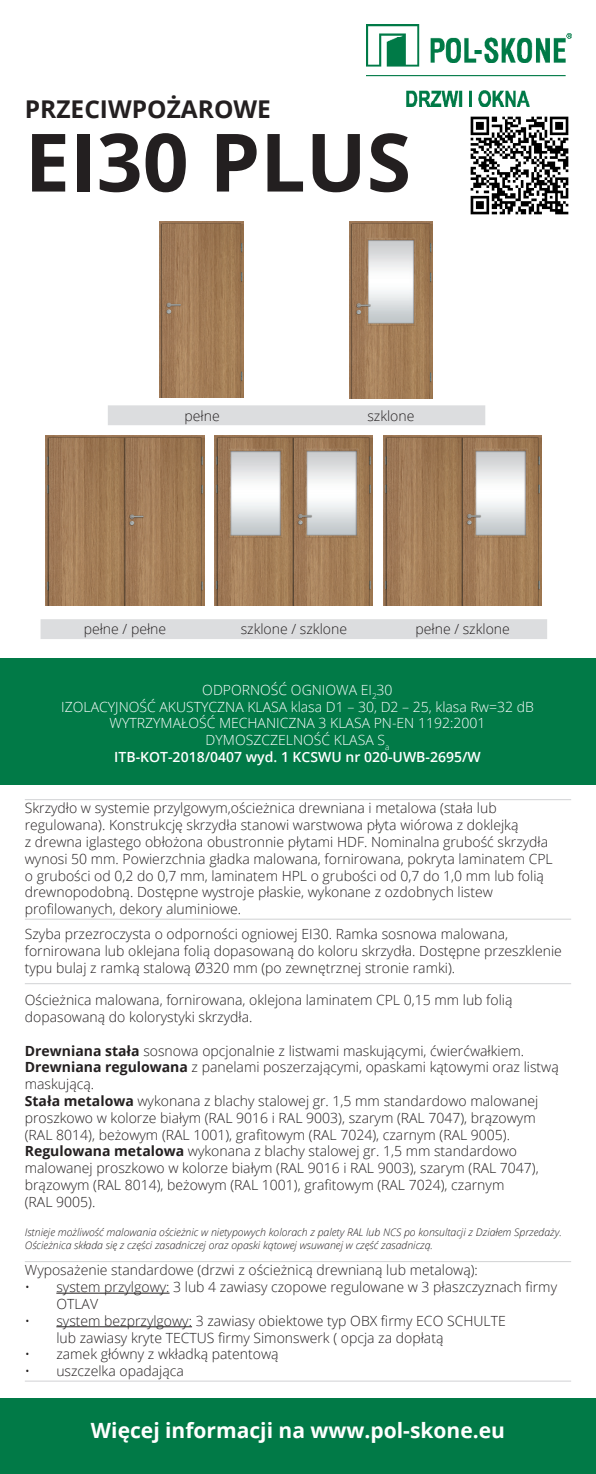
<style>
.page{position:relative;width:596px;height:1474px;background:#fff}
.page>*{position:absolute;margin:0;border:0;box-sizing:border-box;transform-origin:0 0}
.cena_duza{font:700 80.5px "Open Sans";color:#231f20}
.cena_duza-2{font:700 24.5px "Open Sans";color:#231f20}
.t1{font:700 21px "Open Sans";color:#fff}
.cena_duza-3{font:300 14px/16.8px "Open Sans";color:#231f20}
.cena_duza-4{font:300 14px "Open Sans";color:#fff}
.cena_duza-5{font:600 14px "Open Sans";color:#fff}
.t2{font:italic 300 10.5px/12.6px "Open Sans";color:#231f20}
.s1{font-weight:700}
</style>
<div class="page">
<div style="left:108px;top:405px;width:377px;height:20px;background:#dcdddf"></div>
<img style="left:160px;top:222px;width:83px;height:176px">
<img style="left:349px;top:222px;width:83px;height:176px">
<div style="left:41px;top:619px;width:505px;height:20px;background:#dcdddf"></div>
<img style="left:46px;top:435px;width:158px;height:171px">
<img style="left:214px;top:435px;width:158px;height:170px">
<img style="left:383px;top:435px;width:158px;height:170px">
<img style="left:470px;top:116px;width:99px;height:99px">
<div style="left:0;top:1398px;width:595px;height:75px;background:#017a47"></div>
<hr style="left:25px;top:799px;width:545px;height:1px;background:#d1d2d4">
<hr style="left:25px;top:918px;width:545px;height:1px;background:#d1d2d4">
<hr style="left:25px;top:983px;width:545px;height:1px;background:#d1d2d4">
<hr style="left:25px;top:1261px;width:545px;height:1px;background:#d1d2d4">
<hr style="left:25px;top:1380px;width:545px;height:1px;background:#d1d2d4">
<hr style="left:56px;top:1292px;width:113px;height:1px;background:#231f20">
<hr style="left:56px;top:1326px;width:136px;height:1px;background:#231f20">
<img style="left:366px;top:25px;width:204px;height:81px">
<div style="left:0;top:658px;width:595px;height:127px;background:#017a47"></div>
<p class="cena_duza-2" style="left:25px;top:92px;width:247px">PRZECIWPOŻAROWE</p>
<p class="cena_duza" style="left:25px;top:105px;width:387px">EI30 PLUS</p>
<p class="cena_duza-3" style="left:184px;top:407px;width:37px">pełne</p>
<p class="cena_duza-3" style="left:367px;top:407px;width:49px">szklone</p>
<p class="cena_duza-3" style="left:84px;top:620px;width:84px">pełne / pełne</p>
<p class="cena_duza-3" style="left:240px;top:620px;width:108px">szklone / szklone</p>
<p class="cena_duza-3" style="left:415px;top:620px;width:96px">pełne / szklone</p>
<p class="cena_duza-4" style="left:202px;top:680px;width:192px">ODPORNOŚĆ OGNIOWA EI<sub>2</sub>30</p>
<p class="cena_duza-4" style="left:61px;top:697px;width:474px">IZOLACYJNOŚĆ AKUSTYCZNA KLASA klasa D1 – 30, D2 – 25, klasa Rw=32 dB</p>
<p class="cena_duza-4" style="left:109px;top:713px;width:377px">WYTRZYMAŁOŚĆ MECHANICZNA 3 KLASA PN-EN 1192:2001</p>
<p class="cena_duza-4" style="left:205px;top:730px;width:185px">DYMOSZCZELNOŚĆ KLASA S<sub>a</sub></p>
<p class="cena_duza-5" style="left:114px;top:747px;width:368px">ITB-KOT-2018/0407 wyd. 1 KCSWU nr 020-UWB-2695/W</p>
<p class="cena_duza-3" style="left:25px;top:799px;width:529px">Skrzydło w systemie przylgowym,ościeżnica drewniana i metalowa (stała lub regulowana). Konstrukcję skrzydła stanowi warstwowa płyta wiórowa z doklejką<br>z drewna iglastego obłożona obustronnie płytami HDF. Nominalna grubość skrzydła wynosi 50 mm. Powierzchnia gładka malowana, fornirowana, pokryta laminatem CPL o grubości od 0,2 do 0,7 mm, laminatem HPL o grubości od 0,7 do 1,0 mm lub folią drewnopodobną. Dostępne wystroje płaskie, wykonane z ozdobnych listew profilowanych, dekory aluminiowe.</p>
<p class="cena_duza-3" style="left:25px;top:925px;width:538px">Szyba przezroczysta o odporności ogniowej EI30. Ramka sosnowa malowana, fornirowana lub oklejana folią dopasowaną do koloru skrzydła. Dostępne przeszklenie typu bulaj z ramką stalową Ø320 mm (po zewnętrznej stronie ramki).</p>
<p class="cena_duza-3" style="left:25px;top:991px;width:489px">Ościeżnica malowana, fornirowana, oklejona laminatem CPL 0,15 mm lub folią dopasowaną do kolorystyki skrzydła.</p>
<p class="cena_duza-3" style="left:25px;top:1041px;width:500px"><span class="s1">Drewniana stała</span> sosnowa opcjonalnie z listwami maskującymi, ćwierćwałkiem.</p>
<p class="cena_duza-3" style="left:25px;top:1058px;width:535px"><span class="s1">Drewniana regulowana</span> z panelami poszerzającymi, opaskami kątowymi oraz listwą maskującą.</p>
<p class="cena_duza-3" style="left:25px;top:1092px;width:514px"><span class="s1">Stała metalowa</span> wykonana z blachy stalowej gr. 1,5 mm standardowo malowanej proszkowo w kolorze białym (RAL 9016 i RAL 9003), szarym (RAL 7047), brązowym (RAL 8014), beżowym (RAL 1001), grafitowym (RAL 7024), czarnym (RAL 9005).</p>
<p class="cena_duza-3" style="left:25px;top:1142px;width:515px"><span class="s1">Regulowana metalowa</span> wykonana z blachy stalowej gr. 1,5 mm standardowo malowanej proszkowo w kolorze białym (RAL 9016 i RAL 9003), szarym (RAL 7047), brązowym (RAL 8014), beżowym (RAL 1001), grafitowym (RAL 7024), czarnym<br>(RAL 9005).</p>
<p class="t2" style="left:25px;top:1225px;width:538px">Istnieje możliwość malowania ościeżnic w nietypowych kolorach z palety RAL lub NCS po konsultacji z Działem Sprzedaży.<br>Ościeżnica składa się z części zasadniczej oraz opaski kątowej wsuwanej w część zasadniczą.</p>
<p class="cena_duza-3" style="left:25px;top:1261px;width:454px">Wyposażenie standardowe (drzwi z ościeżnicą drewnianą lub metalową):</p>
<p class="cena_duza-3" style="left:56px;top:1278px;width:502px;text-indent:-31px">• system przylgowy: 3 lub 4 zawiasy czopowe regulowane w 3 płaszczyznach firmy<br>OTLAV</p>
<p class="cena_duza-3" style="left:56px;top:1311px;width:450px;text-indent:-31px">• system bezprzylgowy: 3 zawiasy obiektowe typ OBX firmy ECO SCHULTE lub zawiasy kryte TECTUS firmy Simonswerk ( opcja za dopłatą</p>
<p class="cena_duza-3" style="left:25px;top:1345px;width:255px">• zamek główny z wkładką patentową</p>
<p class="cena_duza-3" style="left:25px;top:1362px;width:160px">• uszczelka opadająca</p>
<p class="t1" style="left:91px;top:1415px;width:415px">Więcej informacji na www.pol-skone.eu</p>
</div>
